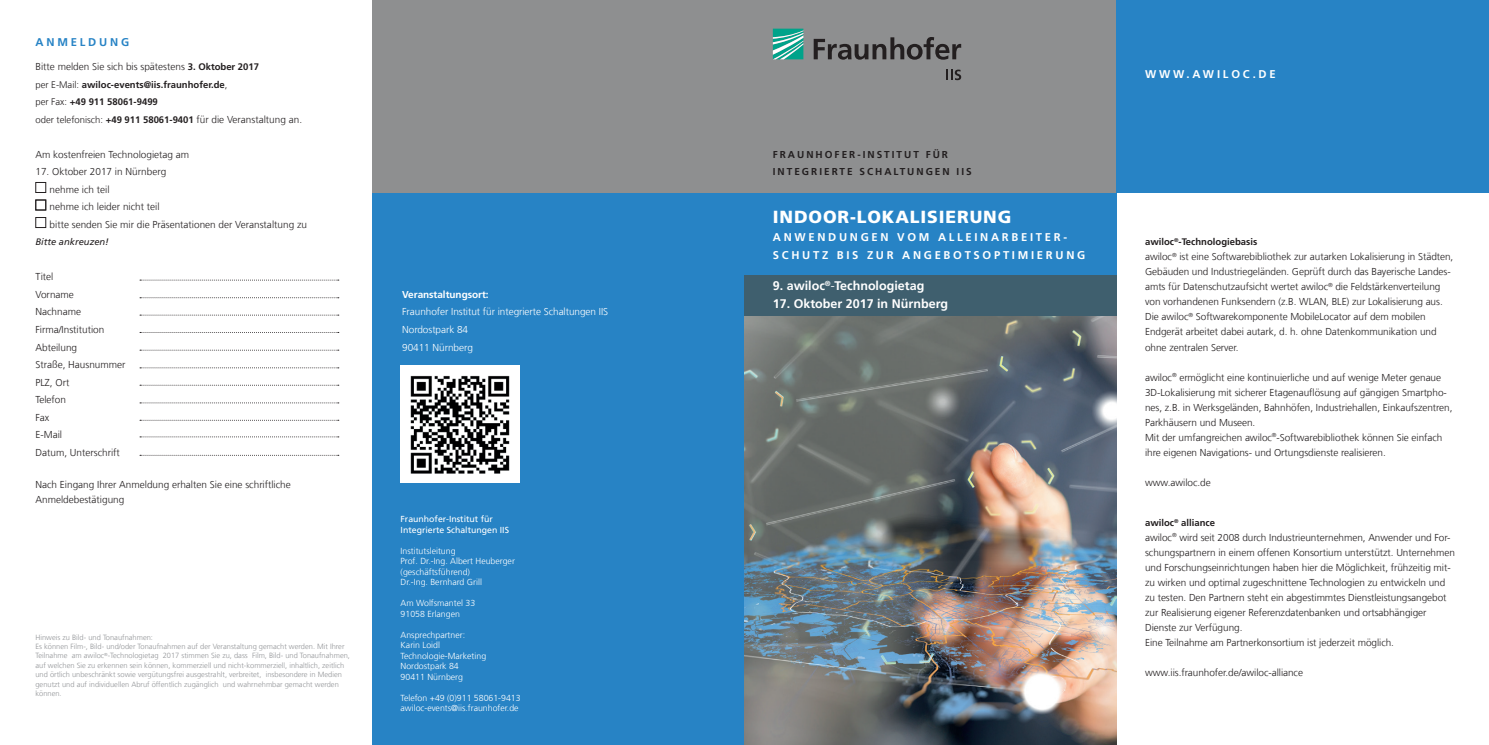
<style>
.page{position:relative;width:1489px;height:745px;background:#fff}
.page>*{position:absolute;margin:0;border:0;box-sizing:border-box;transform-origin:0 0}
.t1{font:900 17.5px "Frutiger LT Com";letter-spacing:.05em;color:#fff}
.t2{font:700 12.5px "Frutiger LT Com";color:#fff}
.t3{font:700 11.25px/17.5px "Frutiger LT Com";letter-spacing:.24em;color:#fff}
.t4{font:700 11.25px "Frutiger LT Com";letter-spacing:.25em;color:#2783c5}
.t5{font:300 10px/15px "Frutiger LT Com";letter-spacing:-.005em;color:#231f20}
.t6{font:300 10px/17.5px "Frutiger LT Com";letter-spacing:-.005em;color:#fff}
.t7{font:700 10px/17.5px "Frutiger LT Com";letter-spacing:.2em;color:#231f20}
.t8{font:700 10px "Frutiger LT Com";letter-spacing:-.005em;color:#fff}
.t9{font:700 9.5px/17.5px "Frutiger LT Com";color:#231f20}
.t10{font:italic 9.38px "Frutiger LT Com";color:#231f20}
.t11{font:300 8.75px/10.5px "Frutiger LT Com";color:#fff}
.t12{font:8.75px/10.5px "Frutiger LT Com";color:#fff}
.t13{font:300 7.5px/9.4px "Frutiger LT Com";color:#939598}
.s1{font-weight:700;font-size:9.5px}
.s2{font-weight:300}
.s3{font-size:9.5px}
.s4{font-family:"Myriad Pro";font-weight:400}
</style>
<div class="page">
<div style="left:372px;top:192px;width:372px;height:552px;background:#2783c5"></div>
<div style="left:372px;top:0;width:744px;height:192px;background:#8e8f90"></div>
<svg style="left:772px;top:29px;width:31px;height:30px"></svg>
<svg style="left:813px;top:37px;width:148px;height:23px"></svg>
<svg style="left:946px;top:70px;width:15px;height:10px"></svg>
<div style="left:1116px;top:0;width:372px;height:192px;background:#2783c5"></div>
<img style="left:744px;top:315px;width:372px;height:429px">
<div style="left:35px;top:182px;width:11px;height:11px;border:1px solid #231f20"></div>
<div style="left:35px;top:217px;width:11px;height:11px;border:1px solid #231f20"></div>
<svg style="left:140px;top:279px;width:199px;height:1px"></svg>
<svg style="left:140px;top:297px;width:199px;height:1px"></svg>
<svg style="left:140px;top:332px;width:199px;height:1px"></svg>
<svg style="left:140px;top:349px;width:199px;height:1px"></svg>
<svg style="left:140px;top:384px;width:199px;height:1px"></svg>
<svg style="left:140px;top:419px;width:199px;height:1px"></svg>
<svg style="left:140px;top:454px;width:199px;height:1px"></svg>
<svg style="left:140px;top:314px;width:199px;height:1px"></svg>
<svg style="left:140px;top:367px;width:199px;height:1px"></svg>
<svg style="left:140px;top:402px;width:199px;height:1px"></svg>
<svg style="left:140px;top:436px;width:199px;height:1px"></svg>
<div style="left:744px;top:192px;width:372px;height:82px;background:#2783c5"></div>
<div style="left:744px;top:274px;width:372px;height:41px;background:#3f5f6e"></div>
<img style="left:400px;top:365px;width:119px;height:117px">
<div style="left:35px;top:199px;width:11px;height:11px;border:1px solid #231f20"></div>
<p class="t4" style="left:35px;top:36px;width:95px">ANMELDUNG</p>
<p class="t5" style="left:35px;top:59px;width:225px">Bitte melden Sie sich bis spätestens <span class="s1">3. Oktober 2017</span></p>
<p class="t9" style="left:35px;top:76px;width:194px"><span class="s2">per E-Mail:</span> awiloc-events@iis.fraunhofer.de<span class="s2">, per Fax:</span> +49 911 58061-9499</p>
<p class="t5" style="left:35px;top:112px;width:268px"><span class="s3">oder telefonisch:</span> <span class="s1">+49 911 58061-9401</span> für die Veranstaltung an.</p>
<p class="t5" style="left:35px;top:147px;width:155px">Am kostenfreien Technologietag am</p>
<p class="t5" style="left:50px;top:163px;width:259px;line-height:17.5px;text-indent:-14px">17. Oktober 2017 in Nürnberg<br>nehme ich teil<br>nehme ich leider nicht teil<br>bitte senden Sie mir die Präsentationen der Veranstaltung zu</p>
<p class="t10" style="left:35px;top:236px;width:75px">Bitte ankreuzen!</p>
<p class="t5" style="left:35px;top:268px;width:92px;line-height:17.5px">Titel<br>Vorname<br>Nachname<br>Firma/Institution<br>Abteilung<br>Straße, Hausnummer<br>PLZ, Ort<br>Telefon<br>Fax<br>E-Mail<br>Datum, Unterschrift</p>
<p class="t5" style="left:35px;top:477px;width:257px">Nach Eingang Ihrer Anmeldung erhalten Sie eine schriftliche<br>Anmeldebestätigung</p>
<p class="t13" style="left:35px;top:632px;width:316px">Hinweis zu Bild- und Tonaufnahmen:<br>Es können Film-, Bild- und/oder Tonaufnahmen auf der Veranstaltung gemacht werden. Mit Ihrer Teilnahme am awiloc<sup>®</sup>-Technologietag 2017 stimmen Sie zu, dass Film, Bild- und Tonaufnahmen, auf welchen Sie zu erkennen sein können, kommerziell und nicht-kommerziell, inhaltlich, zeitlich und örtlich unbeschränkt sowie vergütungsfrei ausgestrahlt, verbreitet, insbesondere in Medien genutzt und auf individuellen Abruf öffentlich zugänglich und wahrnehmbar gemacht werden können.</p>
<p class="t8" style="left:402px;top:288px;width:88px">Veranstaltungsort:</p>
<p class="t6" style="left:402px;top:303px;width:207px">Fraunhofer Institut für integrierte Schaltungen IIS<br>Nordostpark 84<br>90411 Nürnberg</p>
<p class="t12" style="left:400px;top:513px;width:110px">Fraunhofer-Institut für<br>Integrierte Schaltungen IIS</p>
<p class="t11" style="left:400px;top:545px;width:116px">Institutsleitung<br>Prof. Dr.-Ing. Albert Heuberger (geschäftsführend)<br>Dr.-Ing. Bernhard Grill</p>
<p class="t11" style="left:400px;top:597px;width:76px">Am Wolfsmantel 33<br>91058 Erlangen</p>
<p class="t11" style="left:400px;top:629px;width:87px">Ansprechpartner:<br>Karin Loidl<br>Technologie-Marketing<br>Nordostpark 84<br>90411 Nürnberg</p>
<p class="t11" style="left:400px;top:692px;width:122px">Telefon +49 (0)911 58061-9413 awiloc-events@iis.fraunhofer.de</p>
<p class="t7" style="left:772px;top:145px;width:200px">FRAUNHOFER-INSTITUT FÜR<br>INTEGRIERTE SCHALTUNGEN IIS</p>
<h1 class="t1" style="left:772px;top:207px;width:240px">INDOOR-LOKALISIERUNG</h1>
<p class="t3" style="left:772px;top:228px;width:314px">ANWENDUNGEN VOM ALLEINARBEITER-<br>SCHUTZ BIS ZUR ANGEBOTSOPTIMIERUNG</p>
<p class="t2" style="left:772px;top:278px;width:153px">9. awiloc<sup>®</sup><span class="s4">-</span>Technologietag</p>
<p class="t2" style="left:772px;top:296px;width:177px">17. Oktober 2017 in Nürnberg</p>
<p class="t3" style="left:1144px;top:66px;width:132px">WWW.AWILOC.DE</p>
<p class="t9" style="left:1144px;top:233px;width:114px">awiloc<sup>®</sup>-Technologiebasis</p>
<p class="t5" style="left:1144px;top:249px;width:310px">awiloc<sup>®</sup> ist eine Softwarebibliothek zur autarken Lokalisierung in Städten, Gebäuden und Industriegeländen. Geprüft durch das Bayerische Landes&shy;amts für Datenschutzaufsicht wertet awiloc<sup>®</sup> die Feldstärkenverteilung von vorhandenen Funksendern (z.B. WLAN, BLE) zur Lokalisierung aus.<br>Die awiloc<sup>®</sup> Softwarekomponente MobileLocator auf dem mobilen Endgerät arbeitet dabei autark, d. h. ohne Datenkommunikation und ohne zentralen Server.</p>
<p class="t5" style="left:1144px;top:369px;width:309px">awiloc<sup>®</sup> ermöglicht eine kontinuierliche und auf wenige Meter genaue 3D-Lokalisierung mit sicherer Etagenauflösung auf gängigen Smartpho&shy;nes, z.B. in Werksgeländen, Bahnhöfen, Industriehallen, Einkaufszentren, Parkhäusern und Museen.<br>Mit der umfangreichen awiloc<sup>®</sup>-Softwarebibliothek können Sie einfach ihre eigenen Navigations- und Ortungsdienste realisieren.</p>
<p class="t5" style="left:1144px;top:474px;width:67px">www.awiloc.de</p>
<p class="t9" style="left:1144px;top:513px;width:71px">awiloc<sup>®</sup> alliance</p>
<p class="t5" style="left:1144px;top:529px;width:311px">awiloc<sup>®</sup> wird seit 2008 durch Industrieunternehmen, Anwender und For&shy;schungspartnern in einem offenen Konsortium unterstützt. Unternehmen und Forschungseinrichtungen haben hier die Möglichkeit, frühzeitig mit&shy;zu wirken und optimal zugeschnittene Technologien zu entwickeln und zu testen. Den Partnern steht ein abgestimmtes Dienstleistungsangebot zur Realisierung eigener Referenzdatenbanken und ortsabhängiger Dienste zur Verfügung.<br>Eine Teilnahme am Partnerkonsortium ist jederzeit möglich.</p>
<p class="t5" style="left:1144px;top:664px;width:159px">www.iis.fraunhofer.de/awiloc-alliance</p>
</div>
